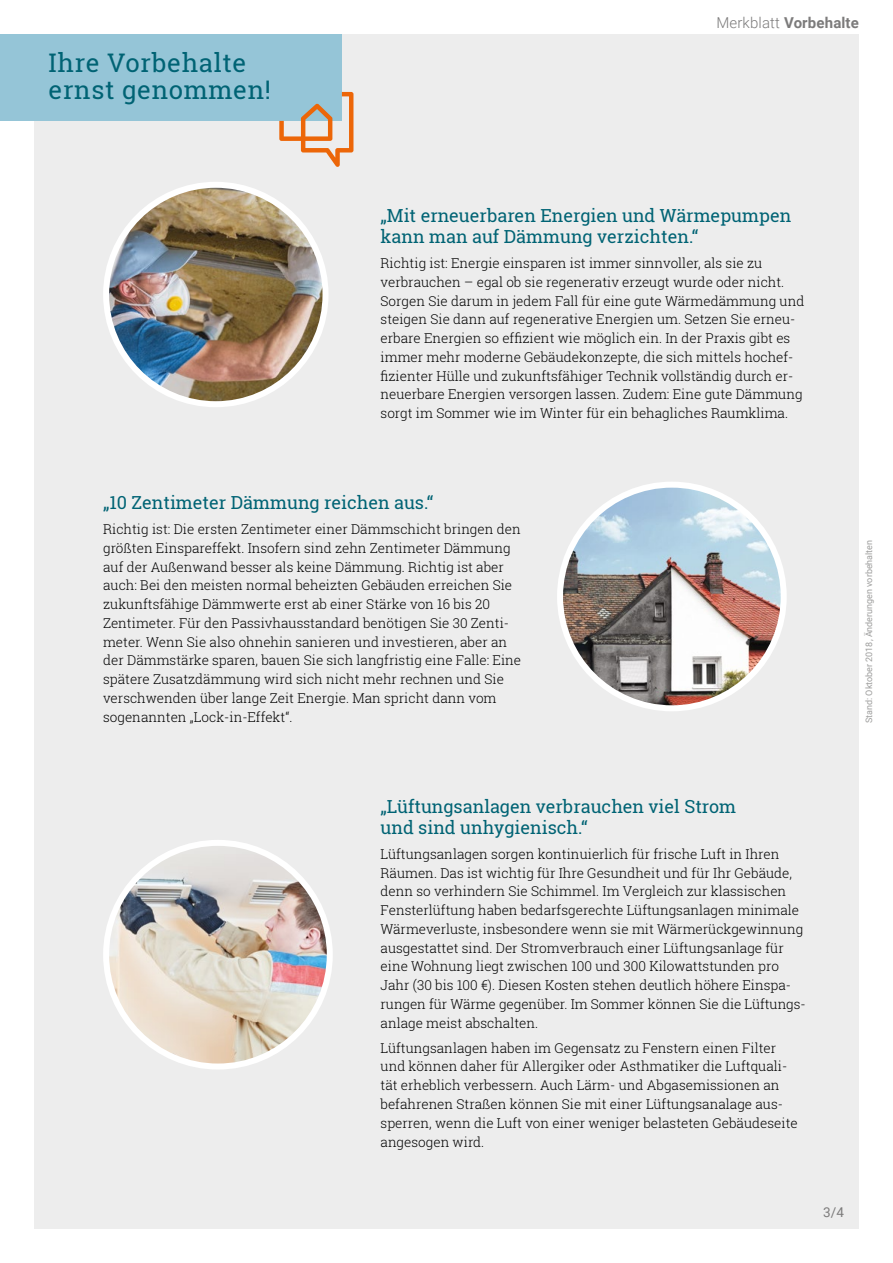
<style>
.page{position:relative;width:893px;height:1263px;background:#fff}
.page>*{position:absolute;margin:0;border:0;box-sizing:border-box;transform-origin:0 0}
.t1{font:25.65px/27.2px "Roboto Slab";letter-spacing:.025em;color:#006374}
.t2{font:18px/21px "Roboto Slab";color:#006374}
.t3{font:700 15px "Roboto";letter-spacing:.01em;color:#7c7b7b}
.t4{font:300 13.5px/18.8px "Roboto Slab";color:#000}
.t5{font:13.5px "Roboto";color:#7c7b7b}
.t6{font:9px "Roboto";color:#9d9d9c}
.s1{font-weight:300}
</style>
<div class="page">
<div style="left:34px;top:34px;width:825px;height:1195px;background:#ededed"></div>
<img style="left:110px;top:185px;width:215px;height:217px">
<div style="left:103px;top:182px;width:225px;height:225px;border:6px solid #fff;border-radius:50%"></div>
<img style="left:106px;top:843px;width:224px;height:223px;border-radius:112px">
<div style="left:103px;top:840px;width:230px;height:229px;border:6px solid #fff;border-radius:50%"></div>
<img style="left:560px;top:485px;width:224px;height:223px;border-radius:112px">
<div style="left:557px;top:482px;width:230px;height:229px;border:6px solid #fff;border-radius:50%"></div>
<div style="left:0;top:34px;width:342px;height:87px;background:#95c5d7"></div>
<svg style="left:279px;top:91px;width:74px;height:76px"></svg>
<h1 class="t1" style="left:49px;top:49px;width:224px">Ihre Vorbehalte ernst genommen!</h1>
<p class="t3" style="left:716px;top:12px;width:144px"><span class="s1">Merkblatt</span> Vorbehalte</p>
<h2 class="t2" style="left:381px;top:205px;width:412px">„Mit erneuerbaren Energien und Wärmepumpen kann man auf Dämmung verzichten.“</h2>
<p class="t4" style="left:381px;top:253px;width:425px">Richtig ist: Energie einsparen ist immer sinnvoller, als sie zu verbrauchen – egal ob sie regenerativ erzeugt wurde oder nicht.<br>Sorgen Sie darum in jedem Fall für eine gute Wärmedämmung und steigen Sie dann auf regenerative Energien um. Setzen Sie erneu&shy;erbare Energien so effizient wie möglich ein. In der Praxis gibt es immer mehr moderne Gebäudekonzepte, die sich mittels hochef&shy;fizienter Hülle und zukunftsfähiger Technik vollständig durch er&shy;neuerbare Energien versorgen lassen. Zudem: Eine gute Dämmung sorgt im Sommer wie im Winter für ein behagliches Raumklima.</p>
<h2 class="t2" style="left:103px;top:492px;width:332px">„10 Zentimeter Dämmung reichen aus.“</h2>
<p class="t4" style="left:103px;top:519px;width:420px">Richtig ist: Die ersten Zentimeter einer Dämmschicht bringen den größten Einspareffekt. Insofern sind zehn Zentimeter Dämmung auf der Außenwand besser als keine Dämmung. Richtig ist aber auch: Bei den meisten normal beheizten Gebäuden erreichen Sie zukunftsfähige Dämmwerte erst ab einer Stärke von 16 bis 20<br>Zentimeter. Für den Passivhausstandard benötigen Sie 30 Zenti&shy;meter. Wenn Sie also ohnehin sanieren und investieren, aber an der Dämmstärke sparen, bauen Sie sich langfristig eine Falle: Eine spätere Zusatzdämmung wird sich nicht mehr rechnen und Sie verschwenden über lange Zeit Energie. Man spricht dann vom sogenannten „Lock-in-Effekt“.</p>
<p class="t6" style="left:863px;top:723px;width:185px;rotate:-90deg">Stand: Oktober 2018, Änderungen vorbehalten</p>
<h2 class="t2" style="left:381px;top:795px;width:357px">„Lüftungsanlagen verbrauchen viel Strom und sind unhygienisch.“</h2>
<p class="t4" style="left:381px;top:844px;width:427px">Lüftungsanlagen sorgen kontinuierlich für frische Luft in Ihren Räumen. Das ist wichtig für Ihre Gesundheit und für Ihr Gebäude, denn so verhindern Sie Schimmel. Im Vergleich zur klassischen Fensterlüftung haben bedarfsgerechte Lüftungsanlagen minimale Wärmeverluste, insbesondere wenn sie mit Wärmerückgewinnung ausgestattet sind. Der Stromverbrauch einer Lüftungsanlage für eine Wohnung liegt zwischen 100 und 300 Kilowattstunden pro Jahr (30 bis 100 €). Diesen Kosten stehen deutlich höhere Einspa&shy;rungen für Wärme gegenüber. Im Sommer können Sie die Lüftungs&shy;anlage meist abschalten.</p>
<p class="t4" style="left:381px;top:1038px;width:419px">Lüftungsanlagen haben im Gegensatz zu Fenstern einen Filter und können daher für Allergiker oder Asthmatiker die Luftquali&shy;tät erheblich verbessern. Auch Lärm- und Abgasemissionen an befahrenen Straßen können Sie mit einer Lüftungsanalage aus&shy;sperren, wenn die Luft von einer weniger belasteten Gebäudeseite angesogen wird.</p>
<p class="t5" style="left:823px;top:1203px;width:22px">3/4</p>
</div>
